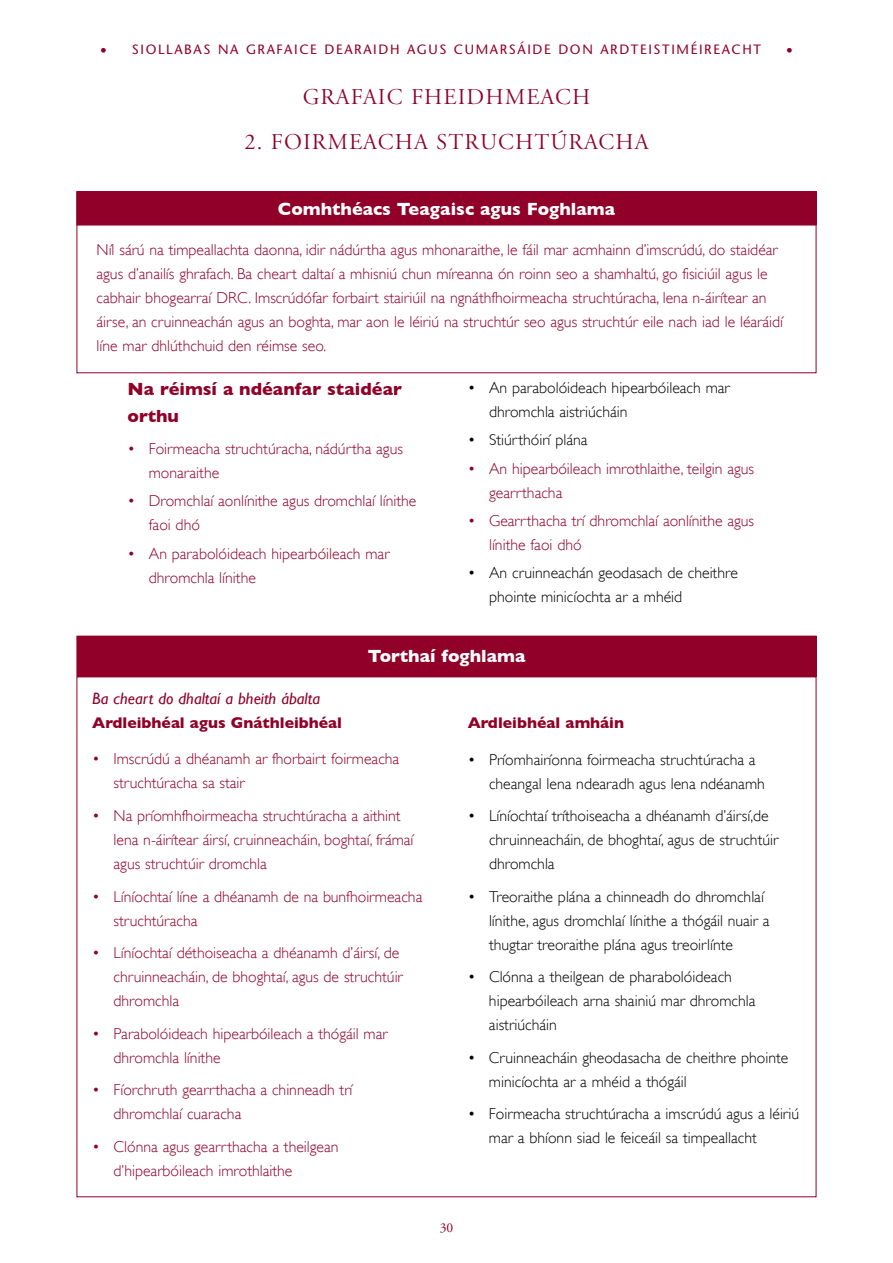
<style>
.page{position:relative;width:893px;height:1263px;background:#fff}
.page>*{position:absolute;margin:0;border:0;box-sizing:border-box;transform-origin:0 0}
.t1{font:22.5px "Adobe Garamond Titling";letter-spacing:.05em;color:#900028}
.t2{font:700 18px "Gill Sans";color:#fff}
.t3{font:700 18px/27px "Gill Sans";color:#900028}
.t4{font:italic 16.5px "Gill Sans";color:#900028}
.t5{font:300 15.75px/24px "Gill Sans";color:#900028}
.t6{font:300 15.75px/24px "Gill Sans";color:#000}
.t7{font:700 15.75px "Gill Sans";color:#900028}
.t8{font:13.5px "Stone Sans";letter-spacing:.12em;color:#900028}
.t9{font:13.5px "Adobe Garamond";color:#900028}
</style>
<div class="page">
<div style="left:77px;top:192px;width:739px;height:33px;background:#900028"></div>
<div style="left:77px;top:191px;width:739px;height:34px;border:1px solid #900028"></div>
<div style="left:77px;top:636px;width:739px;height:40px;background:#900028"></div>
<p class="t8" style="left:100px;top:41px;width:662px">• SIOLLABAS NA GRAFAICE DEARAIDH AGUS CUMARSÁIDE DON ARDTEISTIMÉIREACHT</p>
<p class="t8" style="left:786px;top:43px;width:8px">•</p>
<h1 class="t1" style="left:303px;top:84px;width:33px">GRAFAIC</h1>
<h1 class="t1" style="left:411px;top:84px;width:15px">FHEI</h1>
<h1 class="t1" style="left:467px;top:84px;width:37px">DHMEACH</h1>
<h1 class="t1" style="left:244px;top:129px;width:406px">2. FOIRMEACHA STRUCHTÚRACHA</h1>
<p class="t2" style="left:278px;top:198px;width:338px">Comhthéacs Teagaisc agus Foghlama</p>
<p class="t5" style="left:97px;top:238px;width:688px">Níl sárú na timpeallachta daonna, idir nádúrtha agus mhonaraithe, le fáil mar acmhainn d’imscrúdú, do staidéar agus d’anailís ghrafach. Ba cheart daltaí a mhisniú chun míreanna ón roinn seo a shamhaltú, go fisiciúil agus le cabhair bhogearraí DRC. Imscrúdófar forbairt stairiúil na ngnáthfhoirmeacha struchtúracha, lena n-áirítear an áirse, an cruinneachán agus an boghta, mar aon le léiriú na struchtúr seo agus struchtúr eile nach iad le léaráidí líne mar dhlúthchuid den réimse seo.</p>
<p class="t3" style="left:128px;top:375px;width:276px">Na réimsí a ndéanfar staidéar orthu</p>
<p class="t5" style="left:149px;top:437px;width:256px;text-indent:-21px">• Foirmeacha struchtúracha, nádúrtha agus monaraithe</p>
<p class="t5" style="left:149px;top:489px;width:269px;text-indent:-21px">• Dromchlaí aonlínithe agus dromchlaí línithe faoi dhó</p>
<p class="t5" style="left:149px;top:541px;width:242px;text-indent:-21px">• An parabolóideach hipearbóileach mar dhromchla línithe</p>
<p class="t6" style="left:489px;top:376px;width:242px;text-indent:-21px">• An parabolóideach hipearbóileach mar dhromchla aistriúcháin</p>
<p class="t6" style="left:468px;top:428px;width:121px">• Stiúrthóirí plána</p>
<p class="t5" style="left:489px;top:456px;width:267px;text-indent:-21px">• An hipearbóileach imrothlaithe, teilgin agus gearrthacha</p>
<p class="t5" style="left:489px;top:509px;width:267px;text-indent:-21px">• Gearrthacha trí dhromchlaí aonlínithe agus línithe faoi dhó</p>
<p class="t6" style="left:489px;top:561px;width:250px;text-indent:-21px">• An cruinneachán geodasach de cheithre phointe minicíochta ar a mhéid</p>
<p class="t2" style="left:368px;top:646px;width:159px">Torthaí foghlama</p>
<p class="t4" style="left:92px;top:688px;width:229px">Ba cheart do dhaltaí a bheith ábalta</p>
<p class="t7" style="left:92px;top:713px;width:251px">Ardleibhéal agus Gnáthleibhéal</p>
<p class="t5" style="left:114px;top:747px;width:287px;text-indent:-21px">• Imscrúdú a dhéanamh ar fhorbairt foirmeacha struchtúracha sa stair</p>
<p class="t5" style="left:114px;top:804px;width:302px;text-indent:-21px">• Na príomhfhoirmeacha struchtúracha a aithint lena n-áirítear áirsí, cruinneacháin, boghtaí, frámaí agus struchtúir dromchla</p>
<p class="t5" style="left:114px;top:884px;width:310px;text-indent:-21px">• Líníochtaí líne a dhéanamh de na bunfhoirmeacha struchtúracha</p>
<p class="t5" style="left:114px;top:941px;width:291px;text-indent:-21px">• Líníochtaí déthoiseacha a dhéanamh d’áirsí, de chruinneacháin, de bhoghtaí, agus de struchtúir dhromchla</p>
<p class="t5" style="left:114px;top:1021px;width:276px;text-indent:-21px">• Parabolóideach hipearbóileach a thógáil mar dhromchla línithe</p>
<p class="t5" style="left:114px;top:1078px;width:240px;text-indent:-21px">• Fíorchruth gearrthacha a chinneadh trí dhromchlaí cuaracha</p>
<p class="t5" style="left:114px;top:1134px;width:227px;text-indent:-21px">• Clónna agus gearrthacha a theilgean d’hipearbóileach imrothlaithe</p>
<p class="t7" style="left:468px;top:713px;width:158px">Ardleibhéal amháin</p>
<p class="t6" style="left:489px;top:747px;width:277px;text-indent:-21px">• Príomhairíonna foirmeacha struchtúracha a cheangal lena ndearadh agus lena ndéanamh</p>
<p class="t6" style="left:489px;top:804px;width:291px;text-indent:-21px">• Líníochtaí tríthoiseacha a dhéanamh d’áirsí,de chruinneacháin, de bhoghtaí, agus de struchtúir dhromchla</p>
<p class="t6" style="left:489px;top:884px;width:282px;text-indent:-21px">• Treoraithe plána a chinneadh do dhromchlaí línithe, agus dromchlaí línithe a thógáil nuair a thugtar treoraithe plána agus treoirlínte</p>
<p class="t6" style="left:489px;top:965px;width:268px;text-indent:-21px">• Clónna a theilgean de pharabolóideach hipearbóileach arna shainiú mar dhromchla aistriúcháin</p>
<p class="t6" style="left:489px;top:1045px;width:301px;text-indent:-21px">• Cruinneacháin gheodasacha de cheithre phointe minicíochta ar a mhéid a thógáil</p>
<p class="t6" style="left:489px;top:1102px;width:312px;text-indent:-21px">• Foirmeacha struchtúracha a imscrúdú agus a léiriú mar a bhíonn siad le feiceáil sa timpeallacht</p>
<p class="t9" style="left:440px;top:1220px;width:15px">30</p>
</div>
